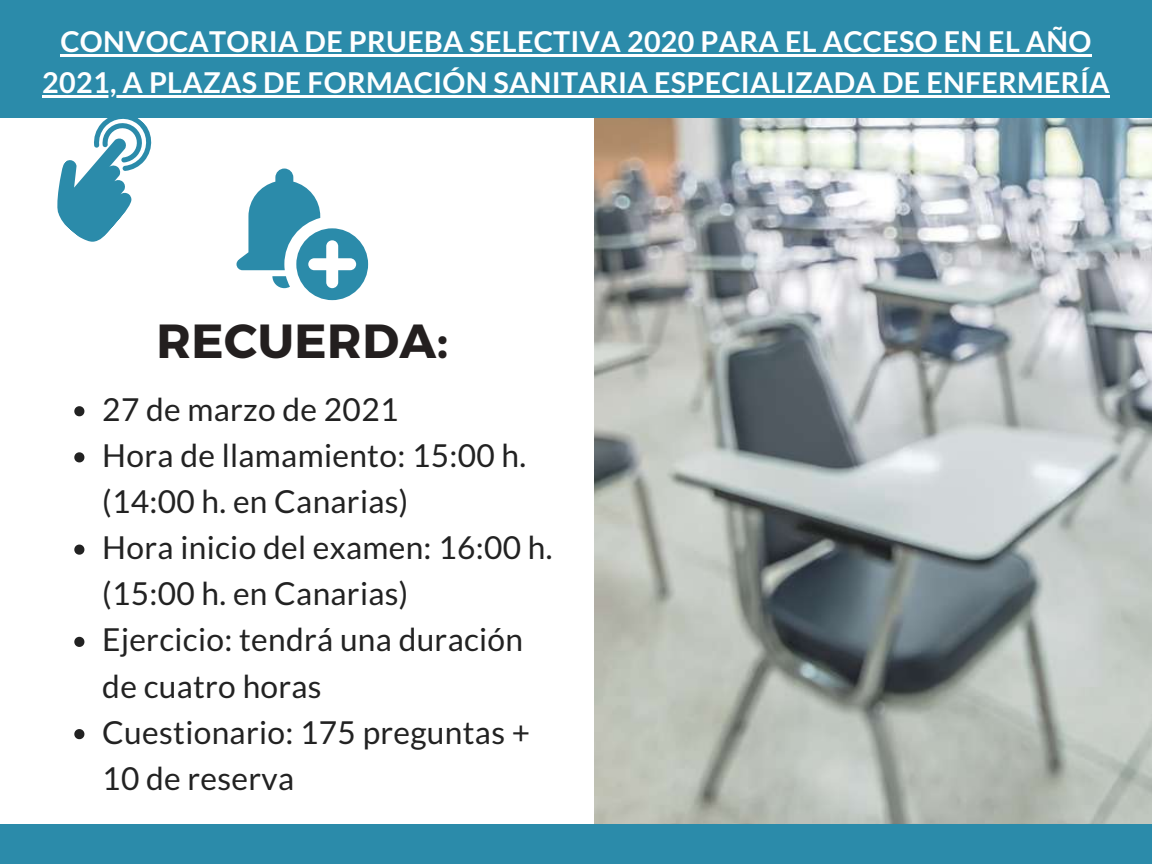
<style>
.page{position:relative;width:1152px;height:864px;background:#fff}
.page>*{position:absolute;margin:0;border:0;box-sizing:border-box;transform-origin:0 0}
.t1{font:700 47.85px "Montserrat";letter-spacing:.01em;color:#231f1f}
.t2{font:31.65px/46.2px "Lato";letter-spacing:.01em;color:#222}
.t3{font:700 28.65px/41.7px "Lato";letter-spacing:.01em;color:#fff;text-align:center}
</style>
<div class="page">
<img style="left:594px;top:118px;width:558px;height:707px">
<svg style="left:74px;top:406px;width:10px;height:10px"></svg>
<svg style="left:74px;top:452px;width:10px;height:10px"></svg>
<svg style="left:74px;top:545px;width:10px;height:10px"></svg>
<svg style="left:74px;top:637px;width:10px;height:10px"></svg>
<svg style="left:74px;top:729px;width:10px;height:10px"></svg>
<div style="left:0;top:825px;width:1152px;height:39px;background:#2b8baa"></div>
<svg style="left:237px;top:169px;width:131px;height:131px"></svg>
<div style="left:0;top:0;width:1152px;height:118px;background:#2b8baa"></div>
<hr style="left:60px;top:54px;width:1032px;height:2px;background:#fff">
<hr style="left:42px;top:96px;width:1068px;height:2px;background:#fff">
<svg style="left:57px;top:118px;width:95px;height:124px"></svg>
<p class="t3" style="left:42px;top:20px;width:1069px">CONVOCATORIA DE PRUEBA SELECTIVA 2020 PARA EL ACCESO EN EL AÑO<br>2021, A PLAZAS DE FORMACIÓN SANITARIA ESPECIALIZADA DE ENFERMERÍA</p>
<h1 class="t1" style="left:156px;top:310px;width:293px">RECUERDA:</h1>
<p class="t2" style="left:102px;top:385px;width:452px">27 de marzo de 2021<br>Hora de llamamiento: 15:00 h. (14:00 h. en Canarias)<br>Hora inicio del examen: 16:00 h. (15:00 h. en Canarias)<br>Ejercicio: tendrá una duración de cuatro horas<br>Cuestionario: 175 preguntas +<br>10 de reserva</p>
</div>
